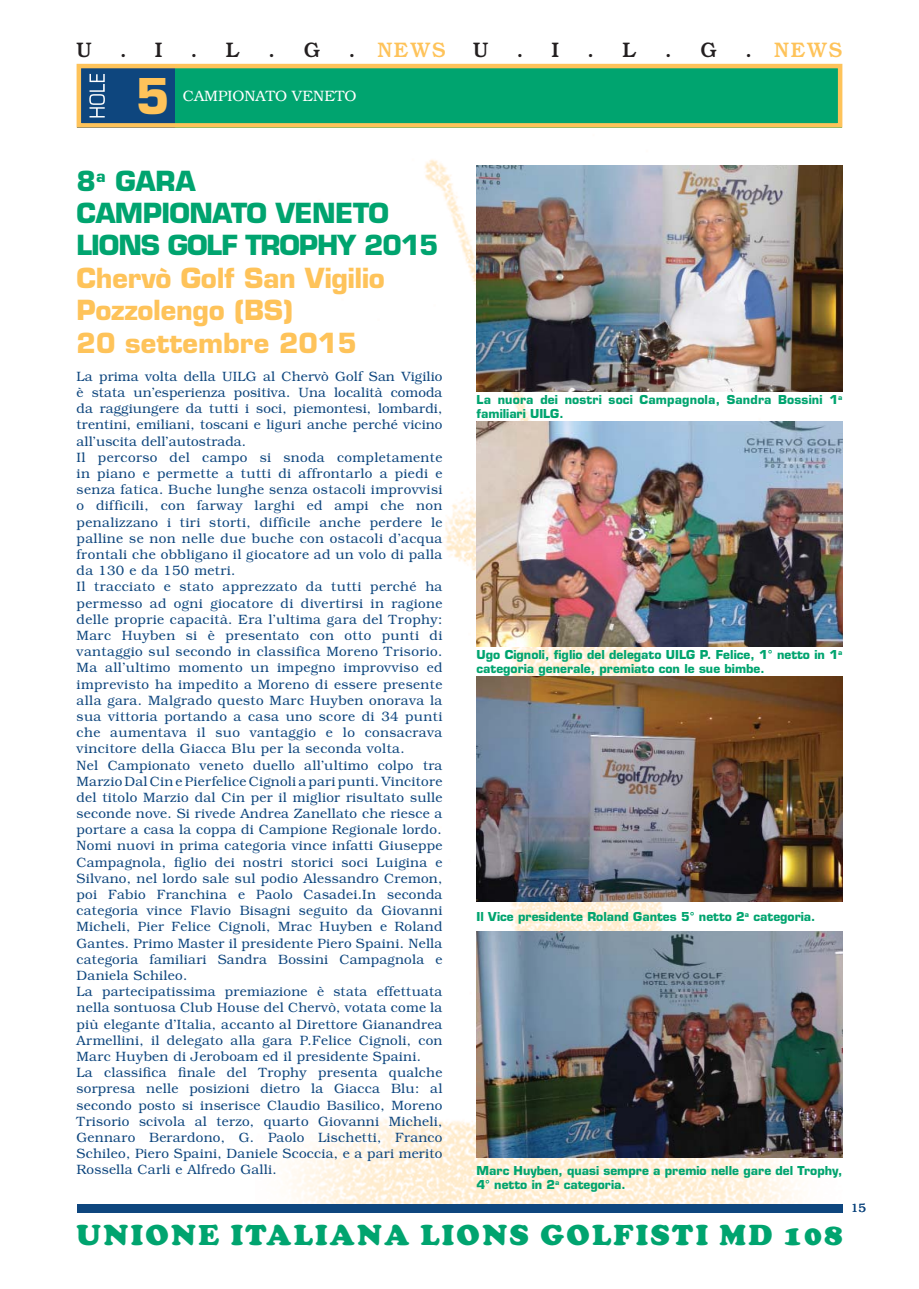
<style>
.page{position:relative;width:919px;height:1289px;background:#fff}
.page>*{position:absolute;margin:0;border:0;box-sizing:border-box;transform-origin:0 0}
.t1{font:700 48px "Eurostile LT Std";color:#fec35a}
.t2{font:28.5px "Cooper Black Std";letter-spacing:.085em;color:#00a46f}
.t3{font:700 27px/32.4px "Eurostile LT Std";letter-spacing:-.01em;color:#fec35a}
.t4{font:700 27px/32.4px "Eurostile LT Std";letter-spacing:-.03em;color:#00a46f}
.t5{font:500 21px "Bookman Std";color:#231f20}
.t6{font:500 21px "Bookman Std";letter-spacing:.065em;color:#fec35a}
.t7{font:300 15px "Bookman Std";color:#fff}
.t8{font:300 13.5px/16.2px "Bookman Std";letter-spacing:.02em;color:#0e467e}
.t9{font:700 12px/14.4px "Eurostile LT Std";color:#00a46f}
.t10{font:300 12px "Bookman Std";color:#0e467e}
.s1{color:#231f20}
</style>
<div class="page">
<img style="left:286px;top:159px;width:556px;height:1044px">
<div style="left:77px;top:1203px;width:765px;height:9px;background:#0e467e"></div>
<div style="left:174px;top:64px;width:668px;height:64px;background:#00a46f"></div>
<div style="left:77px;top:64px;width:97px;height:64px;background:#0e467e"></div>
<div style="left:77px;top:64px;width:765px;height:64px;border:4px solid #fec35a"></div>
<svg style="left:89px;top:74px;width:16px;height:43px"></svg>
<img style="left:476px;top:931px;width:366px;height:226px">
<img style="left:476px;top:166px;width:366px;height:225px">
<img style="left:476px;top:421px;width:366px;height:225px">
<img style="left:476px;top:676px;width:366px;height:225px">
<h3 class="t5" style="left:77px;top:42px;width:17px">U</h3>
<h3 class="t5" style="left:120px;top:42px;width:8px">.</h3>
<h3 class="t5" style="left:155px;top:42px;width:9px">I</h3>
<h3 class="t5" style="left:191px;top:42px;width:8px">.</h3>
<h3 class="t5" style="left:226px;top:42px;width:16px">L</h3>
<h3 class="t5" style="left:268px;top:42px;width:8px">.</h3>
<h3 class="t5" style="left:303px;top:42px;width:18px">G</h3>
<h3 class="t6" style="left:348px;top:42px;width:98px"><span class="s1">.</span> NEWS</h3>
<h3 class="t5" style="left:473px;top:42px;width:17px">U</h3>
<h3 class="t5" style="left:516px;top:42px;width:8px">.</h3>
<h3 class="t5" style="left:551px;top:42px;width:9px">I</h3>
<h3 class="t5" style="left:587px;top:42px;width:8px">.</h3>
<h3 class="t5" style="left:622px;top:42px;width:16px">L</h3>
<h3 class="t5" style="left:665px;top:42px;width:8px">.</h3>
<h3 class="t5" style="left:700px;top:42px;width:18px">G</h3>
<h3 class="t6" style="left:745px;top:42px;width:98px"><span class="s1">.</span> NEWS</h3>
<h1 class="t1" style="left:136px;top:74px;width:36px">5</h1>
<p class="t7" style="left:183px;top:90px;width:175px">CAMPIONATO VENETO</p>
<h3 class="t4" style="left:77px;top:166px;width:363px">8<sup>a</sup> GARA<br>CAMPIONATO VENETO<br>LIONS GOLF TROPHY 2015</h3>
<h3 class="t3" style="left:77px;top:263px;width:310px">Chervò Golf San Vigilio<br>Pozzolengo (BS)<br>20 settembre 2015</h3>
<p class="t8" style="left:77px;top:369px;width:367px">La prima volta della UILG al Chervò Golf San Vigilio è stata un’esperienza positiva. Una località comoda da raggiungere da tutti i soci, piemontesi, lombardi, trentini, emiliani, toscani e liguri anche perché vicino all’uscita dell’autostrada.<br>Il percorso del campo si snoda completamente in piano e permette a tutti di affrontarlo a piedi e senza fatica. Buche lunghe senza ostacoli improvvisi o difficili, con farway larghi ed ampi che non penalizzano i tiri storti, difficile anche perdere le palline se non nelle due buche con ostacoli d’acqua frontali che obbligano il giocatore ad un volo di palla da 130 e da 150 metri.<br>Il tracciato e stato apprezzato da tutti perché ha permesso ad ogni giocatore di divertirsi in ragione delle proprie capacità. Era l’ultima gara del Trophy:<br>Marc Huyben si è presentato con otto punti di vantaggio sul secondo in classifica Moreno Trisorio.<br>Ma all’ultimo momento un impegno improvviso ed imprevisto ha impedito a Moreno di essere presente alla gara. Malgrado questo Marc Huyben onorava la sua vittoria portando a casa uno score di 34 punti che aumentava il suo vantaggio e lo consacrava vincitore della Giacca Blu per la seconda volta.<br>Nel Campionato veneto duello all’ultimo colpo tra Marzio Dal Cin e Pierfelice Cignoli a pari punti. Vincitore del titolo Marzio dal Cin per il miglior risultato sulle seconde nove. Si rivede Andrea Zanellato che riesce a portare a casa la coppa di Campione Regionale lordo.<br>Nomi nuovi in prima categoria vince infatti Giuseppe Campagnola, figlio dei nostri storici soci Luigina e Silvano, nel lordo sale sul podio Alessandro Cremon, poi Fabio Franchina e Paolo Casadei.In seconda categoria vince Flavio Bisagni seguito da Giovanni Micheli, Pier Felice Cignoli, Mrac Huyben e Roland Gantes. Primo Master il presidente Piero Spaini. Nella categoria familiari Sandra Bossini Campagnola e Daniela Schileo.<br>La partecipatissima premiazione è stata effettuata nella sontuosa Club House del Chervò, votata come la più elegante d’Italia, accanto al Direttore Gianandrea Armellini, il delegato alla gara P.Felice Cignoli, con Marc Huyben di Jeroboam ed il presidente Spaini.<br>La classifica finale del Trophy presenta qualche sorpresa nelle posizioni dietro la Giacca Blu: al secondo posto si inserisce Claudio Basilico, Moreno Trisorio scivola al terzo, quarto Giovanni Micheli, Gennaro Berardono, G. Paolo Lischetti, Franco Schileo, Piero Spaini, Daniele Scoccia, e a pari merito Rossella Carli e Alfredo Galli.</p>
<p class="t9" style="left:476px;top:393px;width:367px">La nuora dei nostri soci Campagnola, Sandra Bossini 1<sup>a </sup>familiari UILG.</p>
<p class="t9" style="left:476px;top:648px;width:367px">Ugo Cignoli, figlio del delegato UILG P. Felice, 1° netto in 1<sup>a </sup>categoria generale, premiato con le sue bimbe.</p>
<p class="t9" style="left:476px;top:910px;width:340px">Il Vice presidente Roland Gantes 5° netto 2<sup>a</sup> categoria.</p>
<p class="t9" style="left:476px;top:1163px;width:367px">Marc Huyben, quasi sempre a premio nelle gare del Trophy,<br>4° netto in 2<sup>a</sup> categoria.</p>
<h2 class="t2" style="left:77px;top:1224px;width:767px">UNIONE ITALIANA LIONS GOLFISTI MD 108</h2>
<p class="t10" style="left:850px;top:1203px;width:16px">15</p>
</div>
